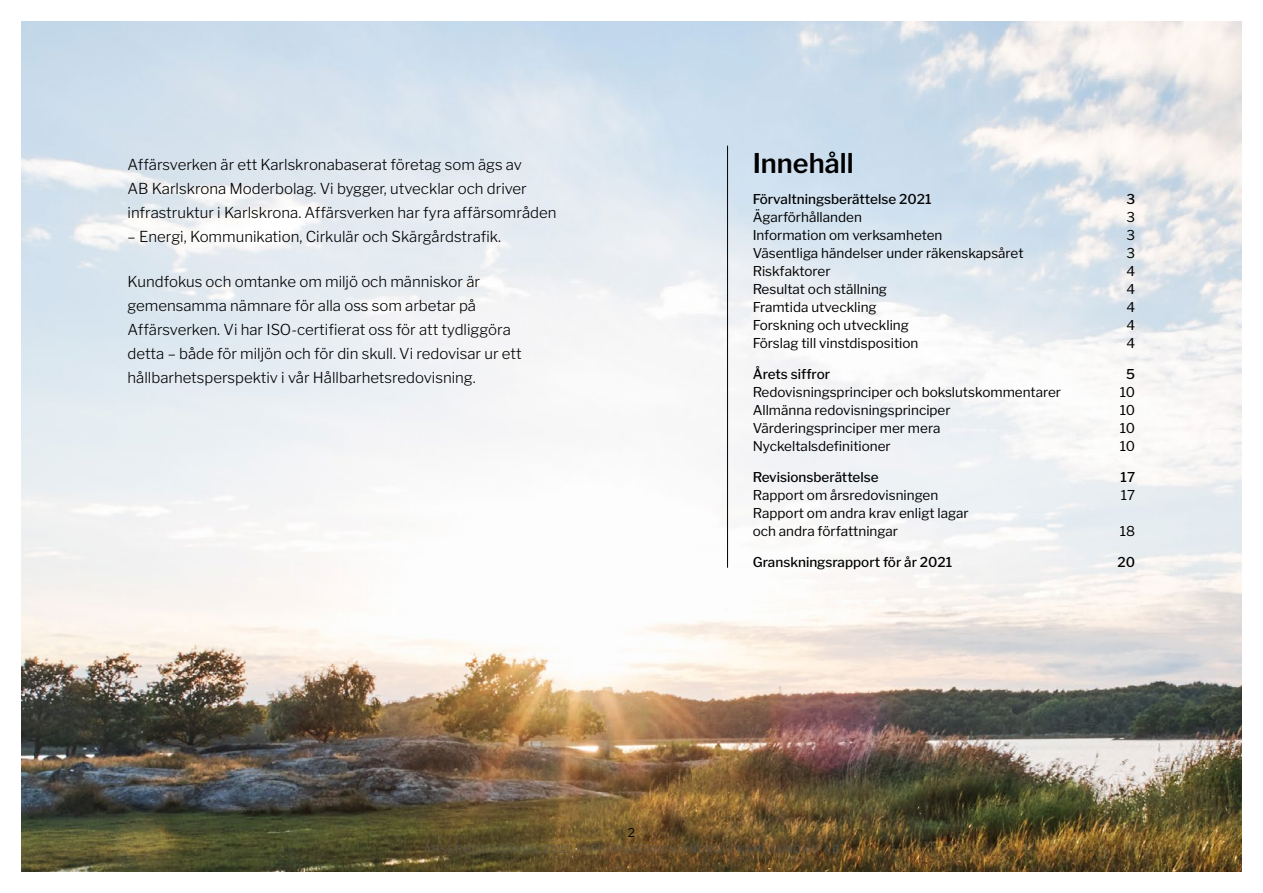
<style>
.page{position:relative;width:1263px;height:893px;background:#fff}
.page>*{position:absolute;margin:0;border:0;box-sizing:border-box;transform-origin:0 0}
.t1{font:100 27px "Ktblbn Libre Franklin";color:#000}
.t2{font:100 15px/24px "Ltqtrc Libre Franklin";color:#000}
.t3{font:100 15px "Pnsbmr Libre Franklin";color:#000}
.t4{font:100 13.5px/18px "Wmrjhv Libre Franklin";color:#000}
.t5{font:100 13.5px "Gmbhwt Libre Franklin";color:#000}
.t6{font:100 13.5px "Sgdnbh Libre Franklin";color:#000}
.t7{font:100 12px "Wmrjhv Libre Franklin";color:#000}
.t8{font:100 10.5px "Ltqtrc Libre Franklin";letter-spacing:.1em;color:#575756}
.s1{color:#bdc4c9}
</style>
<div class="page">
<img style="left:21px;top:21px;width:1221px;height:851px">
<hr style="left:727px;top:146px;width:1px;height:422px;background:#000">
<p class="t2" style="left:128px;top:151px;width:430px">Affärsverken är ett Karlskronabaserat företag som ägs av<br>AB Karlskrona Moderbolag. Vi bygger, utvecklar och driver infrastruktur i Karlskrona. Affärsverken har fyra affärsområden</p>
<p class="t3" style="left:128px;top:225px;width:375px">– Energi, Kommunikation, Cirkulär och Skärgårdstrafik.</p>
<p class="t2" style="left:128px;top:268px;width:354px">Kundfokus och omtanke om miljö och människor är gemensamma nämnare för alla oss som arbetar på</p>
<p class="t3" style="left:128px;top:318px;width:385px">Affärsverken. Vi har ISO-certifierat oss för att tydliggöra</p>
<p class="t2" style="left:128px;top:340px;width:396px">detta – både för miljön och för din skull. Vi redovisar ur ett hållbarhetsperspektiv i vår Hållbarhetsredovisning.</p>
<h1 class="t1" style="left:753px;top:142px;width:102px">Innehåll</h1>
<p class="t5" style="left:753px;top:188px;width:180px">Förvaltningsberättelse 2021</p>
<p class="t5" style="left:1126px;top:188px;width:10px">3</p>
<p class="t4" style="left:753px;top:207px;width:111px">Ägarförhållanden</p>
<p class="t4" style="left:1126px;top:207px;width:10px">3</p>
<p class="t4" style="left:753px;top:225px;width:191px">Information om verksamheten</p>
<p class="t4" style="left:1126px;top:225px;width:10px">3</p>
<p class="t4" style="left:753px;top:243px;width:272px">Väsentliga händelser under räkenskapsåret</p>
<p class="t4" style="left:1126px;top:243px;width:10px">3</p>
<p class="t4" style="left:753px;top:261px;width:79px">Riskfaktorer</p>
<p class="t4" style="left:1126px;top:261px;width:10px">4</p>
<p class="t4" style="left:753px;top:279px;width:136px">Resultat och ställning</p>
<p class="t4" style="left:1126px;top:279px;width:10px">4</p>
<p class="t4" style="left:753px;top:297px;width:126px">Framtida utveckling</p>
<p class="t4" style="left:1126px;top:297px;width:10px">4</p>
<p class="t4" style="left:753px;top:315px;width:158px">Forskning och utveckling</p>
<p class="t4" style="left:1126px;top:315px;width:10px">4</p>
<p class="t4" style="left:753px;top:333px;width:167px">Förslag till vinstdisposition</p>
<p class="t4" style="left:1126px;top:333px;width:10px">4</p>
<p class="t5" style="left:753px;top:363px;width:79px">Årets siffror</p>
<p class="t5" style="left:1126px;top:363px;width:10px">5</p>
<p class="t4" style="left:753px;top:382px;width:310px">Redovisningsprinciper och bokslutskommentarer</p>
<p class="t4" style="left:1120px;top:382px;width:17px">10</p>
<p class="t4" style="left:753px;top:400px;width:199px">Allmänna redovisningsprinciper</p>
<p class="t4" style="left:1120px;top:400px;width:17px">10</p>
<p class="t4" style="left:753px;top:418px;width:189px">Värderingsprinciper mer mera</p>
<p class="t4" style="left:1120px;top:418px;width:17px">10</p>
<p class="t6" style="left:753px;top:435px;width:140px">Nyckeltalsdefinitioner</p>
<p class="t6" style="left:1120px;top:435px;width:17px">10</p>
<p class="t5" style="left:753px;top:466px;width:127px">Revisionsberättelse</p>
<p class="t5" style="left:1120px;top:466px;width:16px">17</p>
<p class="t4" style="left:753px;top:485px;width:187px">Rapport om årsredovisningen</p>
<p class="t4" style="left:1121px;top:485px;width:16px">17</p>
<p class="t4" style="left:753px;top:503px;width:217px">Rapport om andra krav enligt lagar och andra författningar</p>
<p class="t4" style="left:1120px;top:521px;width:17px">18</p>
<p class="t5" style="left:753px;top:551px;width:201px">Granskningsrapport för år 2021</p>
<p class="t5" style="left:1117px;top:551px;width:19px">20</p>
<p class="t7" style="left:628px;top:823px;width:9px">2</p>
<p class="t8" style="left:423px;top:841px;width:417px">ÅRSSREDOVISNING 2021 <span class="s1">•</span> AFFÄRSVERKEN ENERGI I KARLSKRONA AB</p>
</div>
